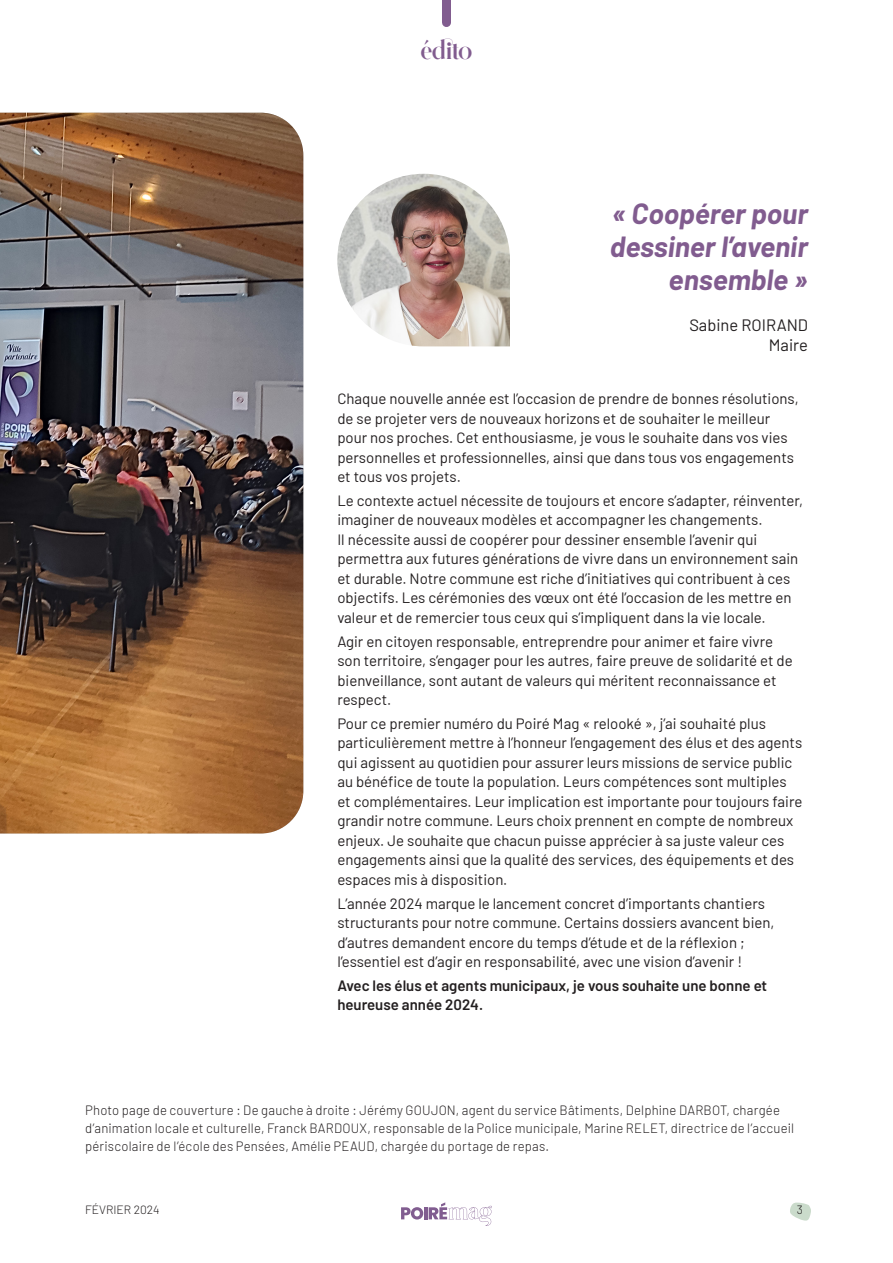
<style>
.page{position:relative;width:893px;height:1263px;background:#fff}
.page>*{position:absolute;margin:0;border:0;box-sizing:border-box;transform-origin:0 0}
.t1{font:italic 700 28.5px/33px "Barlow";color:#815c8f;text-align:right}
.t2{font:24px "Glitten";color:#815c8f}
.t3{font:16.5px "Barlow";color:#231f20}
.t4{font:15px/19.5px "Barlow";color:#231f20}
.t5{font:600 15px/19.5px "Barlow";color:#231f20}
.t6{font:300 13.5px/18px "Barlow";letter-spacing:.015em;color:#231f20}
.t7{font:300 12px "Barlow";color:#231f20}
</style>
<div class="page">
<svg style="left:790px;top:1202px;width:21px;height:19px"></svg>
<svg style="left:401px;top:1207px;width:22px;height:12px"></svg>
<hr style="left:424px;top:1207px;width:4px;height:12px;background:#815d90">
<svg style="left:429px;top:1202px;width:63px;height:24px"></svg>
<img style="left:0;top:113px;width:303px;height:720px">
<img style="left:337px;top:174px;width:173px;height:172px">
<div style="left:442px;top:0;width:9px;height:23px;background:#815c8f"></div>
<p class="t2" style="left:421px;top:33px;width:53px">édito</p>
<p class="t1" style="left:610px;top:195px;width:200px">« Coopérer pour dessiner l’avenir ensemble »</p>
<p class="t3" style="left:689px;top:313px;width:120px">Sabine ROIRAND</p>
<p class="t3" style="left:769px;top:333px;width:41px">Maire</p>
<p class="t4" style="left:337px;top:388px;width:463px">Chaque nouvelle année est l’occasion de prendre de bonnes résolutions, de se projeter vers de nouveaux horizons et de souhaiter le meilleur pour nos proches. Cet enthousiasme, je vous le souhaite dans vos vies personnelles et professionnelles, ainsi que dans tous vos engagements et tous vos projets.</p>
<p class="t4" style="left:337px;top:489px;width:467px">Le contexte actuel nécessite de toujours et encore s’adapter, réinventer, imaginer de nouveaux modèles et accompagner les changements.<br>Il nécessite aussi de coopérer pour dessiner ensemble l’avenir qui permettra aux futures générations de vivre dans un environnement sain et durable. Notre commune est riche d’initiatives qui contribuent à ces objectifs. Les cérémonies des vœux ont été l’occasion de les mettre en valeur et de remercier tous ceux qui s’impliquent dans la vie locale.</p>
<p class="t4" style="left:337px;top:630px;width:457px">Agir en citoyen responsable, entreprendre pour animer et faire vivre son territoire, s’engager pour les autres, faire preuve de solidarité et de bienveillance, sont autant de valeurs qui méritent reconnaissance et respect.</p>
<p class="t4" style="left:337px;top:712px;width:467px">Pour ce premier numéro du Poiré Mag « relooké », j’ai souhaité plus particulièrement mettre à l’honneur l’engagement des élus et des agents qui agissent au quotidien pour assurer leurs missions de service public au bénéfice de toute la population. Leurs compétences sont multiples et complémentaires. Leur implication est importante pour toujours faire grandir notre commune. Leurs choix prennent en compte de nombreux enjeux. Je souhaite que chacun puisse apprécier à sa juste valeur ces engagements ainsi que la qualité des services, des équipements et des espaces mis à disposition.</p>
<p class="t4" style="left:337px;top:892px;width:438px">L’année 2024 marque le lancement concret d’importants chantiers structurants pour notre commune. Certains dossiers avancent bien, d’autres demandent encore du temps d’étude et de la réflexion ; l’essentiel est d’agir en responsabilité, avec une vision d’avenir !</p>
<p class="t5" style="left:337px;top:974px;width:431px">Avec les élus et agents municipaux, je vous souhaite une bonne et heureuse année 2024.</p>
<p class="t6" style="left:85px;top:1100px;width:711px">Photo page de couverture : De gauche à droite : Jérémy GOUJON, agent du service Bâtiments, Delphine DARBOT, chargée d’animation locale et culturelle, Franck BARDOUX, responsable de la Police municipale, Marine RELET, directrice de l’accueil périscolaire de l’école des Pensées, Amélie PEAUD, chargée du portage de repas.</p>
<p class="t7" style="left:85px;top:1201px;width:76px">FÉVRIER 2024</p>
<p class="t7" style="left:797px;top:1201px;width:8px">3</p>
</div>
